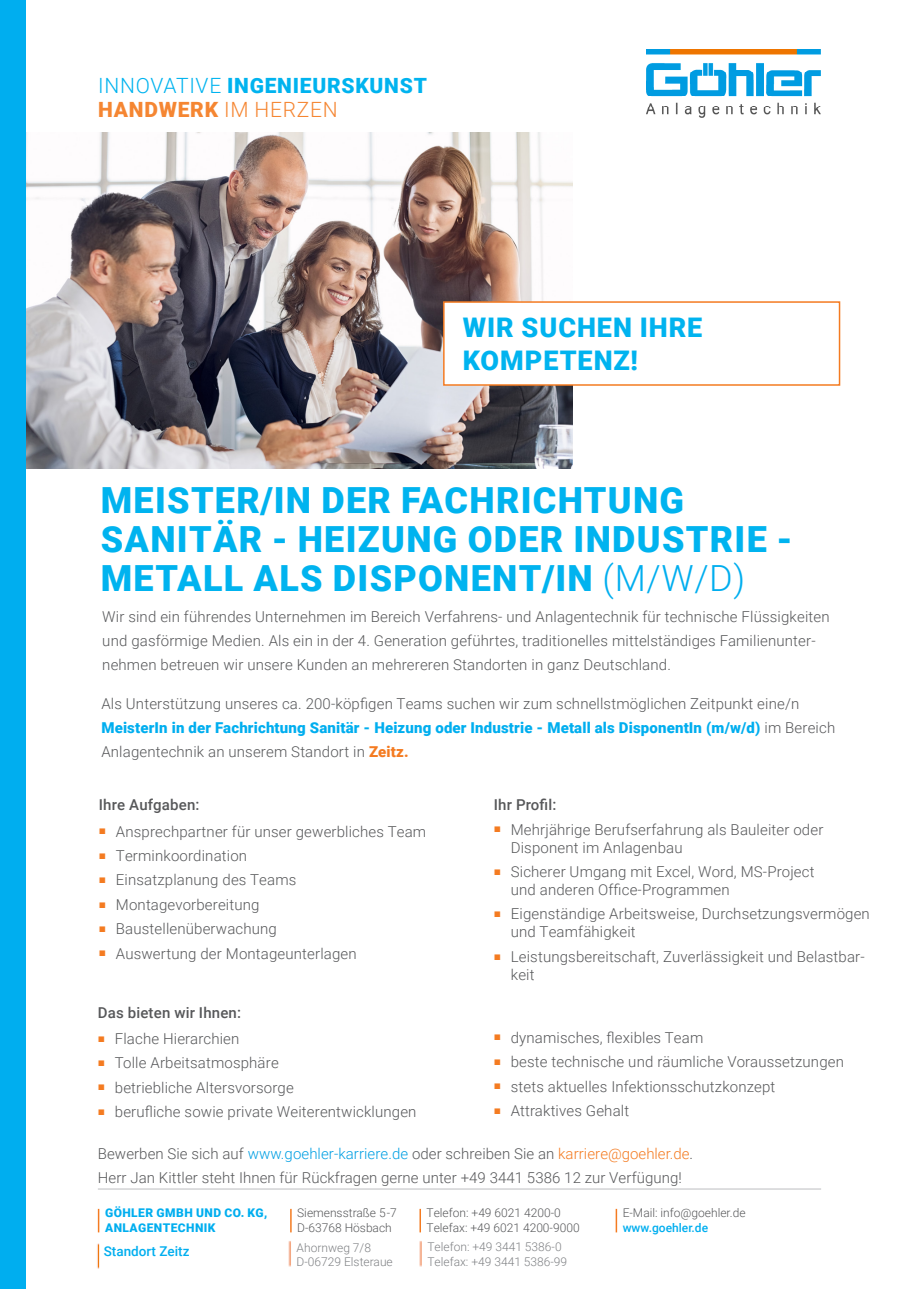
<style>
.page{position:relative;width:919px;height:1289px;background:#fff}
.page>*{position:absolute;margin:0;border:0;box-sizing:border-box;transform-origin:0 0}
.t1{font:900 36px "Roboto";letter-spacing:.035em;color:#00b3ef}
.t2{font:900 27px/32.4px "Roboto";letter-spacing:.035em;color:#00b3ef}
.t3{font:900 21px/24px "Roboto";letter-spacing:.035em;color:#00b3ef}
.Fließtext{font:300 15px/24px "Roboto";letter-spacing:.01em;color:#57585a}
.kleine_Headline{font:500 15px "Roboto";letter-spacing:.01em;color:#57585a}
.Aufzählung{font:500 15px "Roboto";letter-spacing:.01em;color:#57585a}
.Fließtext-2{font:500 13.5px "Roboto";color:#00aeef}
.t4{font:300 12px/15px "Roboto";color:#57585a}
.Fließtext-3{font:300 12px "Roboto";color:#808285}
.t5{font:900 12px/15px "Roboto";letter-spacing:.035em;color:#00aeef}
.t6{font:500 12px "Roboto";color:#00aeef}
.s1{font-weight:300}
.s2{color:#f58632}
.s3{font-weight:300;color:#f58632}
.s4{font-weight:300;color:#00aeef}
.s5{font-weight:900;color:#00aeef}
.s6{font-weight:900;color:#f47b21}
.s7{font-family:"Arial";font-weight:400;font-size:12px;color:#f47b21}
.s8{color:#009fe3}
.s9{color:#f47b21}
</style>
<div class="page">
<img style="left:26px;top:133px;width:547px;height:335px">
<div style="left:443px;top:301px;width:397px;height:85px;background:#fff;border:2px solid #f47b21"></div>
<img style="left:288px;top:1241px;width:134px;height:26px">
<div style="left:294px;top:1236px;width:103px;height:31px;background:#fff"></div>
<img style="left:97px;top:1243px;width:3px;height:26px">
<hr style="left:98px;top:1188px;width:723px;height:1px;background:#bcbdc0">
<svg style="left:98px;top:1208px;width:1px;height:24px"></svg>
<svg style="left:290px;top:1208px;width:1px;height:24px"></svg>
<hr style="left:419px;top:1208px;width:2px;height:24px;background:#f47b21">
<hr style="left:615px;top:1208px;width:2px;height:24px;background:#f47b21">
<img style="left:646px;top:49px;width:174px;height:68px">
<div style="left:0;top:0;width:26px;height:1288px;background:#00aeef"></div>
<h3 class="t3" style="left:98px;top:72px;width:330px"><span class="s1">INNOVATIVE</span> INGENIEURSKUNST<br><span class="s2">HANDWERK</span> <span class="s3">IM HERZEN</span></h3>
<p class="t2" style="left:462px;top:310px;width:241px">WIR SUCHEN IHRE<br>KOMPETENZ!</p>
<p class="t1" style="left:101px;top:475px;width:585px">MEISTER/IN DER FACHRICHTUNG</p>
<p class="t1" style="left:101px;top:514px;width:693px">SANITÄR - HEIZUNG ODER INDUSTRIE -</p>
<p class="t1" style="left:101px;top:553px;width:646px">METALL ALS DISPONENT/IN <span class="s4">(M/W/D)</span></p>
<p class="Fließtext" style="left:102px;top:604px;width:728px">Wir sind ein führendes Unternehmen im Bereich Verfahrens- und Anlagentechnik für technische Flüssigkeiten und gasförmige Medien. Als ein in der 4. Generation geführtes, traditionelles mittelständiges Familienunter&shy;nehmen betreuen wir unsere Kunden an mehrereren Standorten in ganz Deutschland.</p>
<p class="Fließtext" style="left:101px;top:691px;width:735px">Als Unterstützung unseres ca. 200-köpfigen Teams suchen wir zum schnellstmöglichen Zeitpunkt eine/n<br><span class="s5">MeisterIn in der Fachrichtung Sanitär - Heizung oder Industrie - Metall als DisponentIn (m/w/d)</span> im Bereich<br>Anlagentechnik an unserem Standort in <span class="s6">Zeitz.</span></p>
<p class="kleine_Headline" style="left:99px;top:794px;width:102px">Ihre Aufgaben:</p>
<p class="Fließtext" style="left:99px;top:818px;width:329px"><span class="s7">■</span> Ansprechpartner für unser gewerbliches Team</p>
<p class="Fließtext" style="left:99px;top:843px;width:150px"><span class="s7">■</span> Terminkoordination</p>
<p class="Fließtext" style="left:99px;top:867px;width:199px"><span class="s7">■</span> Einsatzplanung des Teams</p>
<p class="Fließtext" style="left:99px;top:892px;width:162px"><span class="s7">■</span> Montagevorbereitung</p>
<p class="Fließtext" style="left:99px;top:916px;width:179px"><span class="s7">■</span> Baustellenüberwachung</p>
<p class="Fließtext" style="left:99px;top:940px;width:259px"><span class="s7">■</span> Auswertung der Montageunterlagen</p>
<p class="kleine_Headline" style="left:98px;top:1002px;width:145px">Das bieten wir Ihnen:</p>
<p class="Fließtext" style="left:98px;top:1025px;width:143px"><span class="s7">■</span> Flache Hierarchien</p>
<p class="Fließtext" style="left:98px;top:1050px;width:182px"><span class="s7">■</span> Tolle Arbeitsatmosphäre</p>
<p class="Fließtext" style="left:98px;top:1074px;width:197px"><span class="s7">■</span> betriebliche Altersvorsorge</p>
<p class="Fließtext" style="left:98px;top:1099px;width:320px"><span class="s7">■</span> berufliche sowie private Weiterentwicklungen</p>
<p class="Aufzählung" style="left:494px;top:794px;width:64px">Ihr Profil:</p>
<p class="Fließtext" style="left:511px;top:819px;width:314px;line-height:18px;text-indent:-17px"><span class="s7">■</span> Mehrjährige Berufserfahrung als Bauleiter oder<br>Disponent im Anlagenbau</p>
<p class="Fließtext" style="left:511px;top:862px;width:305px;line-height:18px;text-indent:-17px"><span class="s7">■</span> Sicherer Umgang mit Excel, Word, MS-Project und anderen Office-Programmen</p>
<p class="Fließtext" style="left:511px;top:904px;width:360px;line-height:18px;text-indent:-17px"><span class="s7">■</span> Eigenständige Arbeitsweise, Durchsetzungsvermögen und Teamfähigkeit</p>
<p class="Fließtext" style="left:511px;top:946px;width:355px;line-height:18px;text-indent:-17px"><span class="s7">■</span> Leistungsbereitschaft, Zuverlässigkeit und Belastbar&shy;keit</p>
<p class="Fließtext" style="left:493px;top:1024px;width:211px"><span class="s7">■</span> dynamisches, flexibles Team</p>
<p class="Fließtext" style="left:493px;top:1049px;width:352px"><span class="s7">■</span> beste technische und räumliche Voraussetzungen</p>
<p class="Fließtext" style="left:493px;top:1073px;width:283px"><span class="s7">■</span> stets aktuelles Infektionsschutzkonzept</p>
<p class="Fließtext" style="left:493px;top:1097px;width:137px"><span class="s7">■</span> Attraktives Gehalt</p>
<p class="Fließtext" style="left:98px;top:1141px;width:596px">Bewerben Sie sich auf <span class="s8">www.goehler-karriere.de</span> oder schreiben Sie an <span class="s9">karriere@goehler.de</span>.</p>
<p class="Fließtext" style="left:98px;top:1165px;width:585px">Herr Jan Kittler steht Ihnen für Rückfragen gerne unter +49 3441 5386 12 zur Verfügung!</p>
<p class="t5" style="left:105px;top:1205px;width:164px">GÖHLER GMBH UND CO. KG,<br>ANLAGENTECHNIK</p>
<p class="t4" style="left:297px;top:1205px;width:101px">Siemensstraße 5-7<br>D-63768 Hösbach</p>
<p class="t4" style="left:426px;top:1205px;width:155px">Telefon: +49 6021 4200-0<br>Telefax: +49 6021 4200-9000</p>
<p class="t4" style="left:622px;top:1205px;width:124px">E-Mail: info@goehler.de</p>
<p class="t6" style="left:622px;top:1219px;width:87px">www.goehler.de</p>
<p class="Fließtext-2" style="left:104px;top:1241px;width:87px">Standort Zeitz</p>
<p class="Fließtext-3" style="left:296px;top:1239px;width:76px">Ahornweg 7/8</p>
<p class="Fließtext-3" style="left:296px;top:1253px;width:98px">D-06729 Elsteraue</p>
<p class="Fließtext-3" style="left:427px;top:1238px;width:136px">Telefon: +49 3441 5386-0</p>
<p class="Fließtext-3" style="left:427px;top:1252px;width:141px">Telefax: +49 3441 5386-99</p>
</div>
